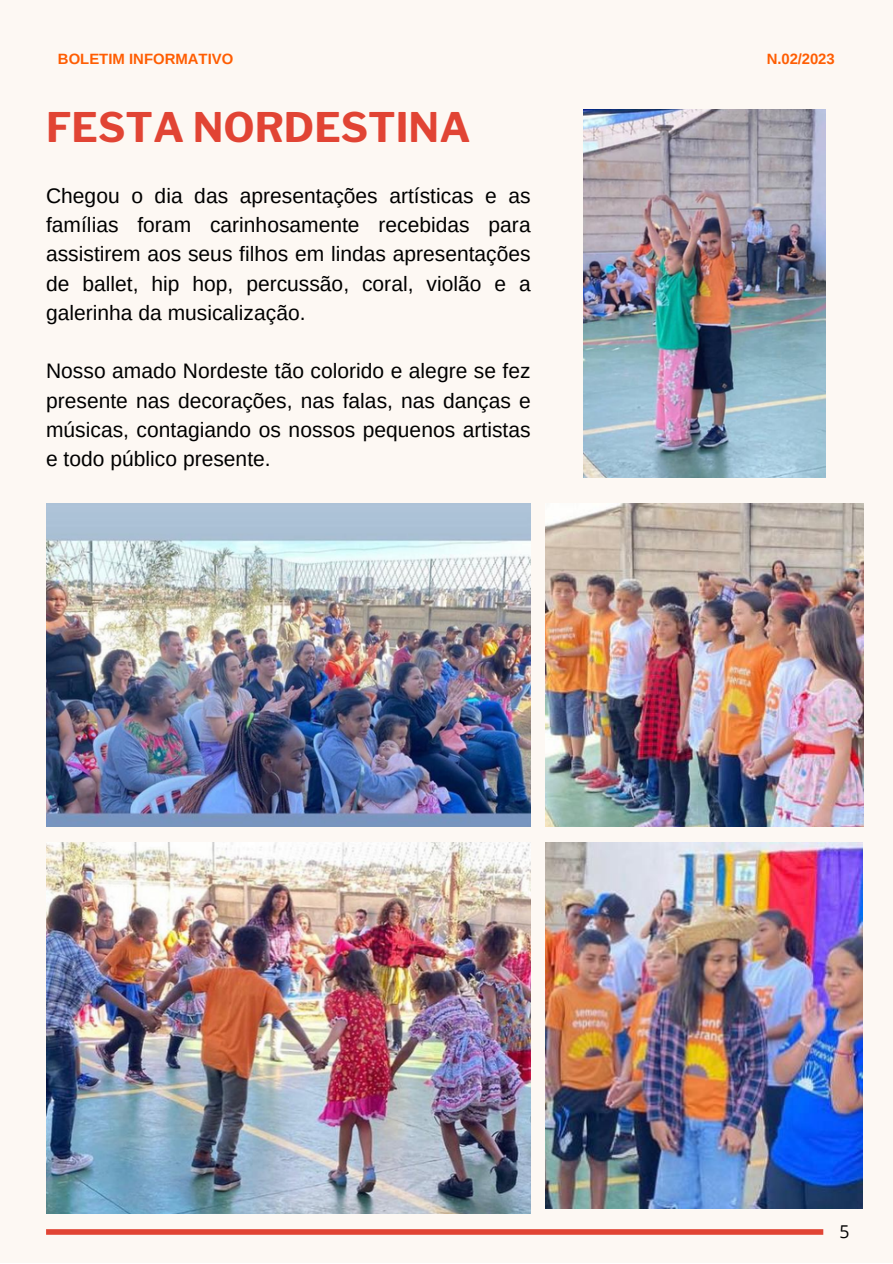
<style>
.page{position:relative;width:893px;height:1264px;background:#fff}
.page>*{position:absolute;margin:0;border:0;box-sizing:border-box;transform-origin:0 0}
.t1{font:700 40.5px "Libre Franklin";color:#e14434}
.t2{font:21px/29.2px "Arimo";color:#000;text-align:justify}
.t3{font:17.7px "Open Sans";color:#000}
.t4{font:700 14.85px "Arimo";color:#ff5d02}
</style>
<div class="page">
<div style="left:0;top:0;width:892px;height:1262px;background:#fdf8f3"></div>
<div style="left:46px;top:1229px;width:777px;height:5px;background:#e14434"></div>
<img style="left:546px;top:503px;width:317px;height:323px">
<img style="left:583px;top:110px;width:242px;height:367px">
<img style="left:46px;top:503px;width:485px;height:323px">
<img style="left:46px;top:842px;width:485px;height:371px">
<img style="left:546px;top:842px;width:316px;height:366px">
<p class="t4" style="left:58px;top:50px;width:177px">BOLETIM INFORMATIVO</p>
<p class="t4" style="left:766px;top:50px;width:69px">N.02/2023</p>
<p class="t1" style="left:46px;top:103px;width:426px">FESTA NORDESTINA</p>
<p class="t2" style="left:46px;top:181px;width:486px">Chegou o dia das apresentações artísticas e as famílias foram carinhosamente recebidas para assistirem aos seus filhos em lindas apresentações de ballet, hip hop, percussão, coral, violão e a galerinha da musicalização.</p>
<p class="t2" style="left:46px;top:356px;width:486px">Nosso amado Nordeste tão colorido e alegre se fez presente nas decorações, nas falas, nas danças e músicas, contagiando os nossos pequenos artistas e todo público presente.</p>
<p class="t3" style="left:839px;top:1219px;width:12px">5</p>
</div>
